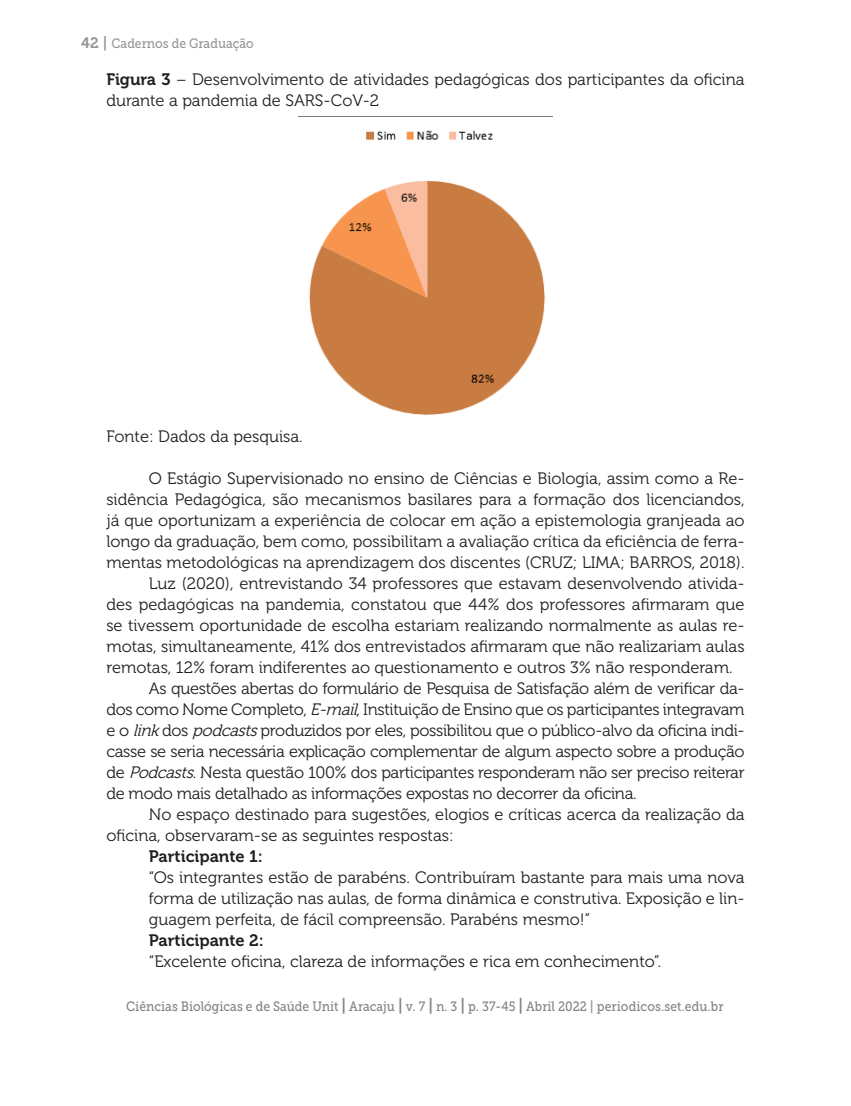
<style>
.page{position:relative;width:851px;height:1106px;background:#fff}
.page>*{position:absolute;margin:0;border:0;box-sizing:border-box;transform-origin:0 0}
.t1{font:16.5px/21px "Museo 300";color:#231f20}
.t2{font:16.5px "Museo 300";letter-spacing:-.02em;color:#231f20}
.t3{font:16.5px "Museo 700";color:#231f20}
.t4{font:13.5px "Museo Slab 500";color:#808285;scale:.9 1}
.t5{font:13.5px "Museo Slab 500";color:#939598;scale:.9 1}
.s1{font-family:"Museo 700";font-size:15px}
.s2{font-family:"Museo 700"}
.s3{font-style:italic}
.s4{font-family:"Museo 700";font-size:16.5px}
</style>
<div class="page">
<img style="left:309px;top:130px;width:236px;height:286px">
<p class="t5" style="left:81px;top:36px;width:193px"><span class="s1">42 |</span> Cadernos de Graduação</p>
<p class="t1" style="left:106px;top:69px;width:639px"><span class="s2">Figura 3</span> – Desenvolvimento de atividades pedagógicas dos participantes da oficina durante a pandemia de SARS-CoV-2</p>
<p class="t1" style="left:106px;top:426px;width:198px">Fonte: Dados da pesquisa.</p>
<p class="t1" style="left:149px;top:468px;width:597px">O Estágio Supervisionado no ensino de Ciências e Biologia, assim como a Re-</p>
<p class="t1" style="left:106px;top:489px;width:639px">sidência Pedagógica, são mecanismos basilares para a formação dos licenciandos,</p>
<p class="t1" style="left:106px;top:510px;width:639px">já que oportunizam a experiência de colocar em ação a epistemologia granjeada ao</p>
<p class="t1" style="left:106px;top:531px;width:639px">longo da graduação, bem como, possibilitam a avaliação crítica da eficiência de ferra-</p>
<p class="t1" style="left:106px;top:552px;width:639px">mentas metodológicas na aprendizagem dos discentes (CRUZ; LIMA; BARROS, 2018).</p>
<p class="t1" style="left:149px;top:573px;width:597px">Luz (2020), entrevistando 34 professores que estavam desenvolvendo ativida-</p>
<p class="t1" style="left:106px;top:594px;width:639px">des pedagógicas na pandemia, constatou que 44% dos professores afirmaram que</p>
<p class="t1" style="left:106px;top:615px;width:639px">se tivessem oportunidade de escolha estariam realizando normalmente as aulas re-</p>
<p class="t1" style="left:106px;top:636px;width:639px">motas, simultaneamente, 41% dos entrevistados afirmaram que não realizariam aulas</p>
<p class="t1" style="left:106px;top:657px;width:627px">remotas, 12% foram indiferentes ao questionamento e outros 3% não responderam.</p>
<p class="t2" style="left:149px;top:679px;width:597px">As questões abertas do formulário de Pesquisa de Satisfação além de verificar da-</p>
<p class="t2" style="left:106px;top:700px;width:639px">dos como Nome Completo, <span class="s3">E-mail</span>, Instituição de Ensino que os participantes integravam</p>
<p class="t2" style="left:106px;top:721px;width:639px">e o <span class="s3">link</span>dos <span class="s3">podcasts</span>produzidos por eles, possibilitou que o público-alvo da oficina indi-</p>
<p class="t2" style="left:106px;top:742px;width:639px">casse se seria necessária explicação complementar de algum aspecto sobre a produção</p>
<p class="t2" style="left:106px;top:763px;width:639px">de <span class="s3">Podcasts</span>. Nesta questão 100% dos participantes responderam não ser preciso reiterar</p>
<p class="t2" style="left:106px;top:784px;width:531px">de modo mais detalhado as informações expostas no decorrer da oficina.</p>
<p class="t1" style="left:149px;top:804px;width:597px">No espaço destinado para sugestões, elogios e críticas acerca da realização da</p>
<p class="t1" style="left:106px;top:825px;width:349px">oficina, observaram-se as seguintes respostas:</p>
<p class="t3" style="left:149px;top:847px;width:115px">Participante 1:</p>
<p class="t1" style="left:149px;top:867px;width:597px;text-align:justify">“Os integrantes estão de parabéns. Contribuíram bastante para mais uma nova forma de utilização nas aulas, de forma dinâmica e construtiva. Exposição e lin&shy;guagem perfeita, de fácil compreensão. Parabéns mesmo!”</p>
<p class="t3" style="left:149px;top:931px;width:116px">Participante 2:</p>
<p class="t1" style="left:149px;top:951px;width:514px">“Excelente oficina, clareza de informações e rica em conhecimento”.</p>
<p class="t4" style="left:126px;top:999px;width:665px">Ciências Biológicas e de Saúde Unit <span class="s4">|</span> Aracaju <span class="s4">|</span> v. 7 <span class="s4">|</span> n. 3 <span class="s4">|</span> p. 37-45 <span class="s4">|</span> Abril 2022 | periodicos.set.edu.br</p>
</div>
